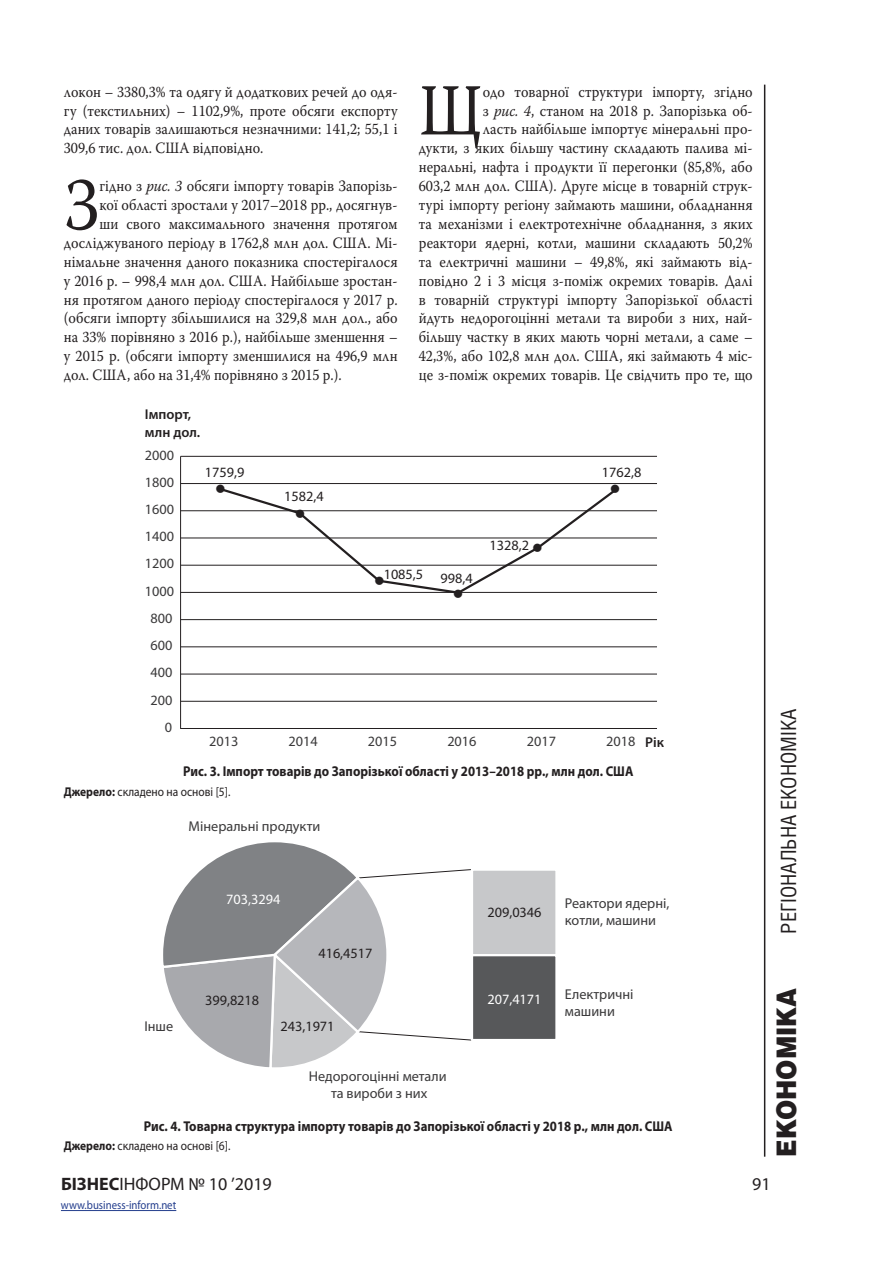
<style>
.page{position:relative;width:893px;height:1263px;background:#fff}
.page>*{position:absolute;margin:0;border:0;box-sizing:border-box;transform-origin:0 0}
.Osnova{font:73.05px "Warnock Pro";color:#231f20;scale:.9 1}
.t1{font:900 27px "Helios";color:#231f20;scale:.9 1}
.t2{font:21px "Helios Cond";color:#231f20}
.t3{font:18px "Myriad Pro";color:#231f20}
.Osnova-2{font:15.75px/18.9px "Warnock Pro";color:#231f20;text-align:justify;scale:.9 1}
.t4{font:14.25px/17.1px "Myriad Pro";color:#3a393a}
.Title_table{font:700 14.25px "Myriad Pro";color:#231f20;scale:.9 1}
.t5{font:14.25px "Myriad Pro";color:#231f20}
.t6{font:600 14.25px/17.1px "Myriad Pro";color:#231f20}
.t7{font:14.25px "Myriad Pro";color:#fff}
.t8{font:14.25px "Wingdings";color:#231f20}
.Snoska{font:12.75px "Myriad Pro";color:#231f20;scale:.9 1}
.t9{font:12px "Myriad Pro";color:#253f8e;scale:.9 1}
.s1{font-style:italic}
.s2{font-weight:700}
</style>
<div class="page">
<hr style="left:764px;top:85px;width:1px;height:1072px;background:#231f20">
<hr style="left:61px;top:1210px;width:115px;height:1px;background:#253f8e">
<svg style="left:180px;top:456px;width:477px;height:273px"></svg>
<svg style="left:218px;top:485px;width:402px;height:110px"></svg>
<div style="left:472px;top:869px;width:85px;height:86px;background:#c7c8ca"></div>
<div style="left:471px;top:868px;width:87px;height:88px;border:2px solid #fff"></div>
<div style="left:472px;top:955px;width:85px;height:85px;background:#57585a"></div>
<div style="left:471px;top:954px;width:87px;height:87px;border:2px solid #fff"></div>
<svg style="left:163px;top:842px;width:310px;height:226px"></svg>
<p class="Osnova-2" style="left:64px;top:82px;width:372px">локон – 3380,3% та одягу й додаткових речей до одя&shy;гу (текстильних) – 1102,9%, проте обсяги експорту даних товарів залишаються незначними: 141,2; 55,1 і 309,6 тис. дол. США відповідно.</p>
<p class="Osnova" style="left:64px;top:161px;width:41px">З</p>
<p class="Osnova-2" style="left:99px;top:176px;width:333px">гідно з <span class="s1">рис. 3</span> обсяги імпорту товарів Запорізь-</p>
<p class="Osnova-2" style="left:99px;top:195px;width:333px">кої області зростали у 2017–2018 рр., досягнув-</p>
<p class="Osnova-2" style="left:99px;top:214px;width:333px">ши свого максимального значення протягом</p>
<p class="Osnova-2" style="left:64px;top:233px;width:372px">досліджуваного періоду в 1762,8 млн дол. США. Мі-</p>
<p class="Osnova-2" style="left:64px;top:252px;width:372px">німальне значення даного показника спостерігалося</p>
<p class="Osnova-2" style="left:64px;top:271px;width:372px">у 2016 р. – 998,4 млн дол. США. Найбільше зростан-</p>
<p class="Osnova-2" style="left:64px;top:290px;width:372px">ня протягом даного періоду спостерігалося у 2017 р.</p>
<p class="Osnova-2" style="left:64px;top:309px;width:372px">(обсяги імпорту збільшилися на 329,8 млн дол., або</p>
<p class="Osnova-2" style="left:64px;top:327px;width:372px">на 33% порівняно з 2016 р.), найбільше зменшення –</p>
<p class="Osnova-2" style="left:64px;top:346px;width:372px">у 2015 р. (обсяги імпорту зменшилися на 496,9 млн</p>
<p class="Osnova-2" style="left:64px;top:365px;width:310px">дол. США, або на 31,4% порівняно з 2015 р.).</p>
<p class="t6" style="left:145px;top:406px;width:57px">Імпорт, млн дол.</p>
<p class="t4" style="left:145px;top:446px;width:31px">2000</p>
<p class="t4" style="left:145px;top:473px;width:31px">1800</p>
<p class="t4" style="left:145px;top:500px;width:31px">1600</p>
<p class="t4" style="left:145px;top:528px;width:31px">1400</p>
<p class="t5" style="left:205px;top:464px;width:41px">1759,9</p>
<p class="t8" style="left:215px;top:482px;width:12px">●</p>
<p class="t5" style="left:284px;top:488px;width:41px">1582,4</p>
<p class="t8" style="left:295px;top:506px;width:12px">●</p>
<p class="Osnova-2" style="left:419px;top:82px;width:372px;text-align:right">одо товарної структури імпорту, згідно<br>з <span class="s1">рис. 4</span>, станом на 2018 р. Запорізька об-<br>ласть найбільше імпортує мінеральні про-<br>дукти, з яких більшу частину складають палива мі&shy;неральні, нафта і продукти її перегонки (85,8%, або 603,2 млн дол. США). Друге місце в товарній струк&shy;турі імпорту регіону займають машини, обладнання та механізми і електротехнічне обладнання, з яких реактори ядерні, котли, машини складають 50,2% та електричні машини – 49,8%, які займають від&shy;повідно 2 і 3 місця з-поміж окремих товарів. Далі в товарній структурі імпорту Запорізької області йдуть недорогоцінні метали та вироби з них, най&shy;більшу частку в яких мають чорні метали, а саме – 42,3%, або 102,8 млн дол. США, які займають 4 міс&shy;це з-поміж окремих товарів. Це свідчить про те, що</p>
<p class="Osnova" style="left:419px;top:66px;width:73px">Щ</p>
<p class="t5" style="left:602px;top:463px;width:41px">1762,8</p>
<p class="t5" style="left:489px;top:536px;width:41px">1328,2</p>
<p class="t8" style="left:532px;top:540px;width:12px">●</p>
<p class="t8" style="left:610px;top:482px;width:12px">●</p>
<p class="t4" style="left:145px;top:555px;width:31px">1200</p>
<p class="t4" style="left:145px;top:582px;width:31px">1000</p>
<p class="t4" style="left:151px;top:609px;width:23px">800</p>
<p class="t4" style="left:151px;top:636px;width:23px">600</p>
<p class="t4" style="left:151px;top:664px;width:23px">400</p>
<p class="t4" style="left:151px;top:691px;width:23px">200</p>
<p class="t4" style="left:165px;top:718px;width:9px">0</p>
<p class="t5" style="left:384px;top:565px;width:91px">1085,5 998,4</p>
<p class="t8" style="left:374px;top:573px;width:12px">●</p>
<p class="t8" style="left:453px;top:586px;width:12px">●</p>
<p class="t4" style="left:209px;top:733px;width:31px">2013</p>
<p class="t4" style="left:289px;top:733px;width:31px">2014</p>
<p class="t4" style="left:368px;top:733px;width:31px">2015</p>
<p class="t4" style="left:447px;top:733px;width:31px">2016</p>
<p class="t4" style="left:527px;top:733px;width:31px">2017</p>
<p class="t4" style="left:606px;top:733px;width:31px">2018</p>
<p class="Title_table" style="left:183px;top:762px;width:502px">Рис. 3. Імпорт товарів до Запорізької області у 2013–2018 рр., млн дол. США</p>
<p class="Snoska" style="left:64px;top:783px;width:187px"><span class="s2">Джерело:</span> складено на основі [5].</p>
<p class="t4" style="left:189px;top:817px;width:133px">Мінеральні продукти</p>
<p class="t6" style="left:645px;top:733px;width:20px">Рік</p>
<p class="t7" style="left:226px;top:891px;width:56px">703,3294</p>
<p class="t5" style="left:318px;top:944px;width:56px">416,4517</p>
<p class="t5" style="left:487px;top:903px;width:56px">209,0346</p>
<p class="t4" style="left:565px;top:895px;width:106px">Реактори ядерні, котли, машини</p>
<h3 class="t2" style="left:776px;top:934px;width:227px;rotate:-90deg">РЕГІОНАЛЬНА ЕКОНОМІКА</h3>
<p class="t4" style="left:144px;top:1018px;width:30px">Інше</p>
<p class="t5" style="left:205px;top:991px;width:56px">399,8218</p>
<p class="t5" style="left:280px;top:1017px;width:56px">243,1971</p>
<p class="t4" style="left:309px;top:1067px;width:139px;text-align:center">Недорогоцінні метали та вироби з них</p>
<p class="t7" style="left:487px;top:990px;width:56px">207,4171</p>
<p class="t4" style="left:565px;top:985px;width:70px">Електричні машини</p>
<p class="Title_table" style="left:144px;top:1117px;width:589px">Рис. 4. Товарна структура імпорту товарів до Запорізької області у 2018 р., млн дол. США</p>
<p class="Snoska" style="left:64px;top:1138px;width:187px"><span class="s2">Джерело:</span> складено на основі [6].</p>
<h2 class="t1" style="left:769px;top:1157px;width:189px;rotate:-90deg">ЕКОНОМІКА</h2>
<p class="t3" style="left:61px;top:1173px;width:212px"><span class="s2">БІЗНЕС</span>ІНФОРМ № 10 ’2019</p>
<p class="t3" style="left:752px;top:1173px;width:20px">91</p>
<p class="t9" style="left:61px;top:1198px;width:130px">www.business-inform.net</p>
</div>
